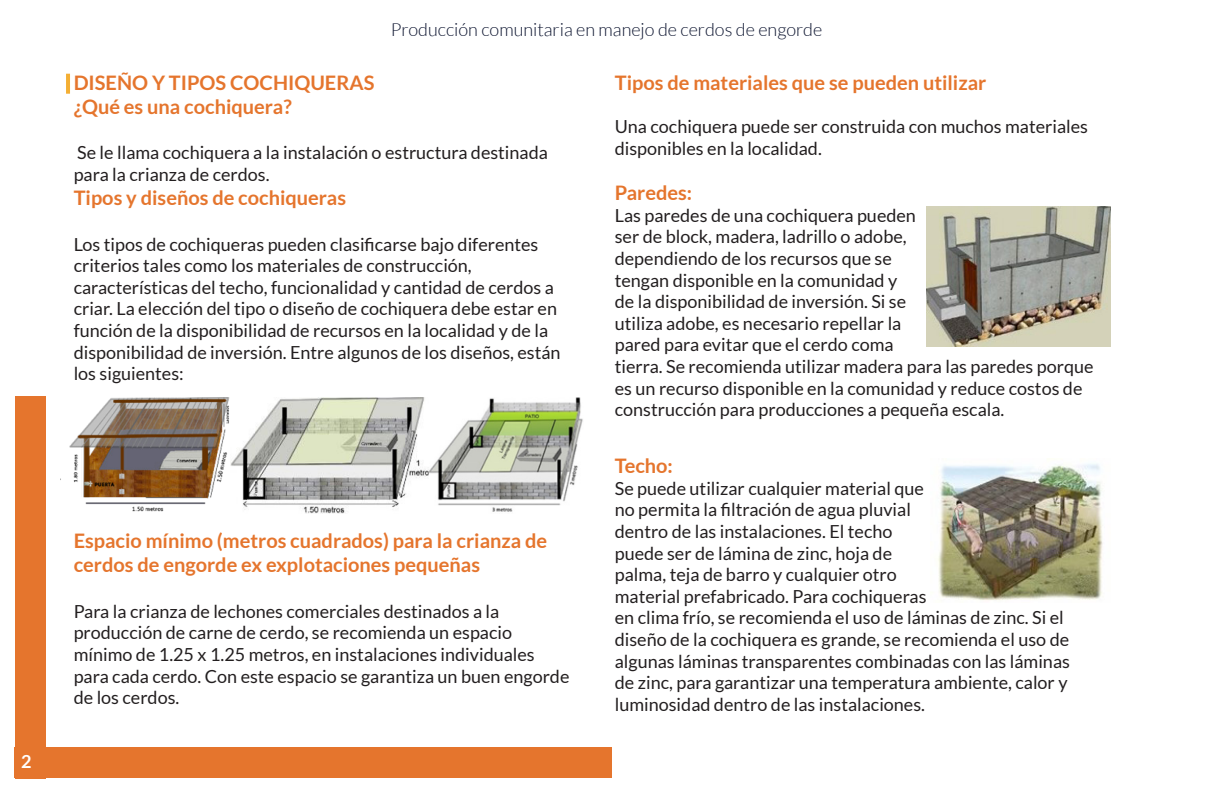
<style>
.page{position:relative;width:1224px;height:792px;background:#fff}
.page>*{position:absolute;margin:0;border:0;box-sizing:border-box;transform-origin:0 0}
.Titulo_2{font:700 20px/24px "Lato";color:#e5752d}
.Titulo_1{font:700 20px "Lato";color:#e5752d}
.Parrafo{font:18px/21.6px "Lato";color:#231f20}
.Titulo_2-2{font:18px/21.6px "Lato";color:#231f20}
.t1{font:300 18px "Lato";color:#0c142f}
.t2{font:700 18px "Lato";color:#fff}
</style>
<div class="page">
<div style="left:15px;top:396px;width:30px;height:382px;background:#e5752d"></div>
<div style="left:15px;top:748px;width:597px;height:30px;background:#e5752d"></div>
<hr style="left:66px;top:74px;width:4px;height:20px;background:#f4af34">
<img style="left:69px;top:397px;width:514px;height:116px">
<img style="left:927px;top:207px;width:184px;height:140px">
<img style="left:938px;top:464px;width:165px;height:136px">
<p class="t2" style="left:21px;top:751px;width:12px">2</p>
<p class="t1" style="left:391px;top:20px;width:433px">Producción comunitaria en manejo de cerdos de engorde</p>
<p class="Titulo_1" style="left:74px;top:71px;width:302px">DISEÑO Y TIPOS COCHIQUERAS</p>
<p class="Titulo_2" style="left:74px;top:94px;width:220px">¿Qué es una cochiquera?</p>
<p class="Parrafo" style="left:74px;top:142px;width:476px">Se le llama cochiquera a la instalación o estructura destinada para la crianza de cerdos.</p>
<p class="Titulo_2" style="left:74px;top:185px;width:274px">Tipos y diseños de cochiqueras</p>
<p class="Parrafo" style="left:74px;top:233px;width:488px">Los tipos de cochiqueras pueden clasificarse bajo diferentes criterios tales como los materiales de construcción, características del techo, funcionalidad y cantidad de cerdos a criar. La elección del tipo o diseño de cochiquera debe estar en función de la disponibilidad de recursos en la localidad y de la disponibilidad de inversión. Entre algunos de los diseños, están los siguientes:</p>
<p class="Titulo_2" style="left:74px;top:529px;width:475px">Espacio mínimo (metros cuadrados) para la crianza de cerdos de engorde ex explotaciones pequeñas</p>
<p class="Parrafo" style="left:74px;top:600px;width:497px">Para la crianza de lechones comerciales destinados a la producción de carne de cerdo, se recomienda un espacio mínimo de 1.25 x 1.25 metros, en instalaciones individuales para cada cerdo. Con este espacio se garantiza un buen engorde de los cerdos.</p>
<p class="Titulo_2" style="left:615px;top:70px;width:373px">Tipos de materiales que se pueden utilizar</p>
<p class="Titulo_2-2" style="left:615px;top:116px;width:475px">Una cochiquera puede ser construida con muchos materiales disponibles en la localidad.</p>
<p class="Titulo_2" style="left:615px;top:181px;width:79px">Paredes:</p>
<p class="Parrafo" style="left:615px;top:204px;width:480px">Las paredes de una cochiquera pueden<br>ser de block, madera, ladrillo o adobe,<br>dependiendo de los recursos que se<br>tengan disponible en la comunidad y<br>de la disponibilidad de inversión. Si se<br>utiliza adobe, es necesario repellar la<br>pared para evitar que el cerdo coma<br>tierra. Se recomienda utilizar madera para las paredes porque es un recurso disponible en la comunidad y reduce costos de construcción para producciones a pequeña escala.</p>
<p class="Titulo_2" style="left:615px;top:454px;width:60px">Techo:</p>
<p class="Parrafo" style="left:615px;top:477px;width:457px">Se puede utilizar cualquier material que<br>no permita la filtración de agua pluvial<br>dentro de las instalaciones. El techo<br>puede ser de lámina de zinc, hoja de<br>palma, teja de barro y cualquier otro<br>material prefabricado. Para cochiqueras<br>en clima frío, se recomienda el uso de láminas de zinc. Si el diseño de la cochiquera es grande, se recomienda el uso de algunas láminas transparentes combinadas con las láminas de zinc, para garantizar una temperatura ambiente, calor y luminosidad dentro de las instalaciones.</p>
</div>
